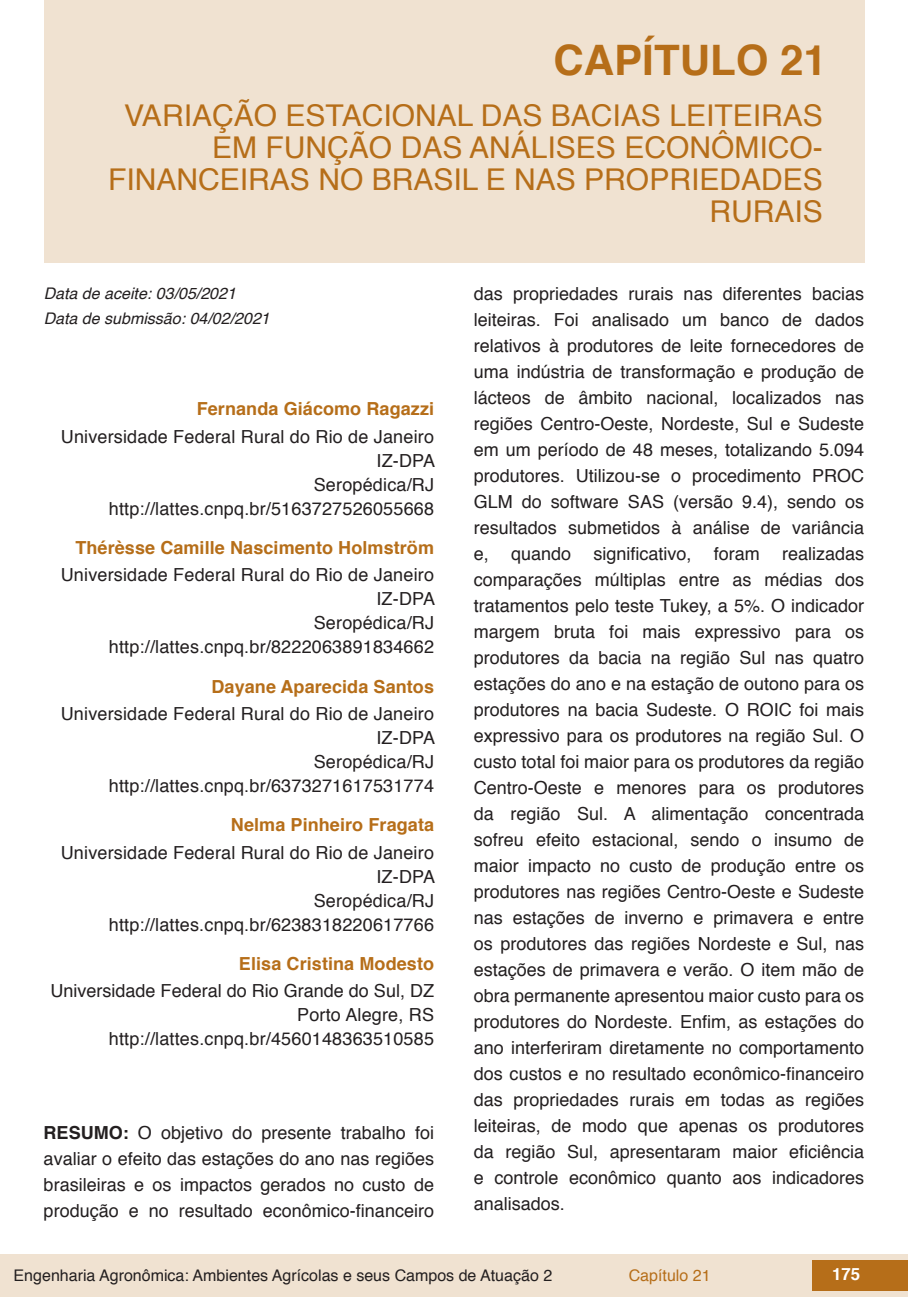
<style>
.page{position:relative;width:908px;height:1304px;background:#fff}
.page>*{position:absolute;margin:0;border:0;box-sizing:border-box;transform-origin:0 0}
.capítulos{font:700 42px "Helvetica";color:#b66e19}
.nome_artigos{font:30px/32px "Helvetica";color:#b66e19;text-align:right}
.Resumos_e_PC_TXT{font:18px/26px "Helvetica";color:#231f20;text-align:justify}
.info_autores{font:18px "Helvetica";letter-spacing:.01em;color:#231f20}
.nome_autores{font:700 18px "Helvetica";letter-spacing:.005em;color:#b66e19}
.t1{font:700 16.8px "Helvetica";color:#fff}
.t2{font:16px "Helvetica";color:#231f20}
.data{font:italic 16px "Helvetica";color:#231f20}
.t3{font:16px "Helvetica";color:#b66e19}
.s1{font-weight:700}
</style>
<div class="page">
<div style="left:0;top:1254px;width:906px;height:43px;background:#f0e2d1"></div>
<div style="left:812px;top:1261px;width:95px;height:30px;background:#b66e19"></div>
<div style="left:44px;top:0;width:819px;height:263px;background:#f0e2d1"></div>
<p class="capítulos" style="left:553px;top:26px;width:275px">CAPÍTULO 21</p>
<p class="nome_artigos" style="left:108px;top:101px;width:716px">VARIAÇÃO ESTACIONAL DAS BACIAS LEITEIRAS<br>EM FUNÇÃO DAS ANÁLISES ECONÔMICO-<br>FINANCEIRAS NO BRASIL E NAS PROPRIEDADES<br>RURAIS</p>
<p class="data" style="left:44px;top:280px;width:194px">Data de aceite: 03/05/2021</p>
<p class="data" style="left:44px;top:306px;width:227px">Data de submissão: 04/02/2021</p>
<p class="nome_autores" style="left:197px;top:395px;width:239px">Fernanda Giácomo Ragazzi</p>
<p class="info_autores" style="left:61px;top:423px;width:374px">Universidade Federal Rural do Rio de Janeiro</p>
<p class="info_autores" style="left:376px;top:447px;width:60px">IZ-DPA</p>
<p class="info_autores" style="left:313px;top:471px;width:122px">Seropédica/RJ</p>
<p class="info_autores" style="left:109px;top:495px;width:326px">http://lattes.cnpq.br/5163727526055668</p>
<p class="nome_autores" style="left:75px;top:533px;width:360px">Thérèsse Camille Nascimento Holmström</p>
<p class="info_autores" style="left:61px;top:561px;width:374px">Universidade Federal Rural do Rio de Janeiro</p>
<p class="info_autores" style="left:376px;top:585px;width:60px">IZ-DPA</p>
<p class="info_autores" style="left:313px;top:609px;width:122px">Seropédica/RJ</p>
<p class="info_autores" style="left:109px;top:633px;width:326px">http://lattes.cnpq.br/8222063891834662</p>
<p class="nome_autores" style="left:211px;top:672px;width:224px">Dayane Aparecida Santos</p>
<p class="info_autores" style="left:61px;top:700px;width:374px">Universidade Federal Rural do Rio de Janeiro</p>
<p class="info_autores" style="left:376px;top:724px;width:60px">IZ-DPA</p>
<p class="info_autores" style="left:313px;top:748px;width:122px">Seropédica/RJ</p>
<p class="info_autores" style="left:109px;top:772px;width:326px">http://lattes.cnpq.br/6373271617531774</p>
<p class="nome_autores" style="left:231px;top:811px;width:204px">Nelma Pinheiro Fragata</p>
<p class="info_autores" style="left:61px;top:839px;width:374px">Universidade Federal Rural do Rio de Janeiro</p>
<p class="info_autores" style="left:376px;top:863px;width:60px">IZ-DPA</p>
<p class="info_autores" style="left:313px;top:887px;width:122px">Seropédica/RJ</p>
<p class="info_autores" style="left:109px;top:911px;width:326px">http://lattes.cnpq.br/6238318220617766</p>
<p class="nome_autores" style="left:239px;top:949px;width:196px">Elisa Cristina Modesto</p>
<p class="info_autores" style="left:50px;top:977px;width:385px">Universidade Federal do Rio Grande do Sul, DZ</p>
<p class="info_autores" style="left:297px;top:1001px;width:138px">Porto Alegre, RS</p>
<p class="info_autores" style="left:109px;top:1025px;width:326px">http://lattes.cnpq.br/4560148363510585</p>
<p class="Resumos_e_PC_TXT" style="left:44px;top:1121px;width:392px"><span class="s1">RESUMO:</span> O objetivo do presente trabalho foi avaliar o efeito das estações do ano nas regiões brasileiras e os impactos gerados no custo de produção e no resultado econômico-financeiro</p>
<p class="Resumos_e_PC_TXT" style="left:473px;top:281px;width:392px">das propriedades rurais nas diferentes bacias leiteiras. Foi analisado um banco de dados relativos à produtores de leite fornecedores de uma indústria de transformação e produção de lácteos de âmbito nacional, localizados nas regiões Centro-Oeste, Nordeste, Sul e Sudeste em um período de 48 meses, totalizando 5.094 produtores. Utilizou-se o procedimento PROC GLM do software SAS (versão 9.4), sendo os resultados submetidos à análise de variância e, quando significativo, foram realizadas comparações múltiplas entre as médias dos tratamentos pelo teste Tukey, a 5%. O indicador margem bruta foi mais expressivo para os produtores da bacia na região Sul nas quatro estações do ano e na estação de outono para os produtores na bacia Sudeste. O ROIC foi mais expressivo para os produtores na região Sul. O custo total foi maior para os produtores da região Centro-Oeste e menores para os produtores da região Sul. A alimentação concentrada sofreu efeito estacional, sendo o insumo de maior impacto no custo de produção entre os produtores nas regiões Centro-Oeste e Sudeste nas estações de inverno e primavera e entre os produtores das regiões Nordeste e Sul, nas estações de primavera e verão. O item mão de obra permanente apresentou maior custo para os produtores do Nordeste. Enfim, as estações do ano interferiram diretamente no comportamento dos custos e no resultado econômico-financeiro das propriedades rurais em todas as regiões leiteiras, de modo que apenas os produtores da região Sul, apresentaram maior eficiência e controle econômico quanto aos indicadores analisados.</p>
<p class="t2" style="left:14px;top:1263px;width:540px">Engenharia Agronômica: Ambientes Agrícolas e seus Campos de Atuação 2</p>
<p class="t3" style="left:628px;top:1263px;width:83px">Capítulo 21</p>
<p class="t1" style="left:831px;top:1261px;width:30px">175</p>
</div>
